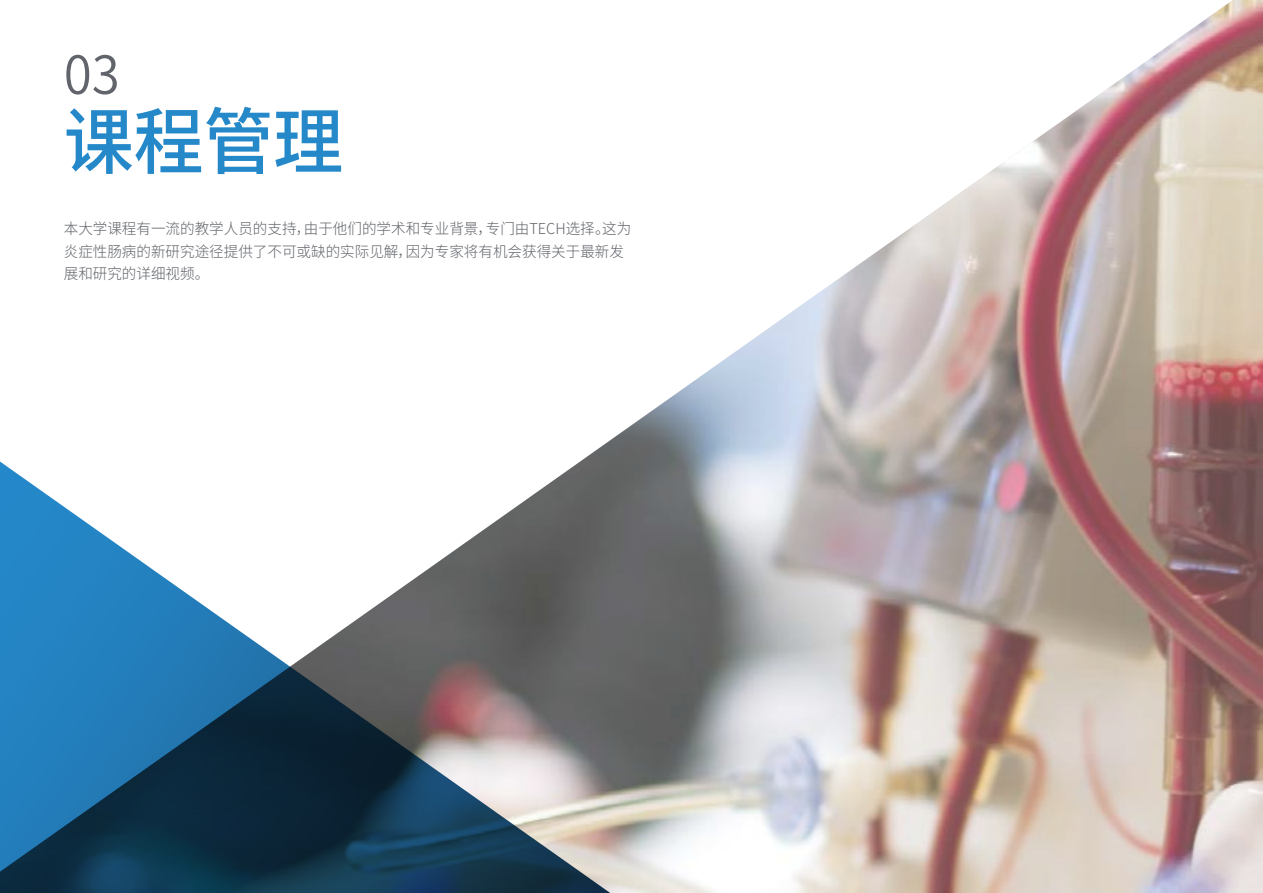
<style>
.page{position:relative;width:1263px;height:893px;background:#fff}
.page>*{position:absolute;margin:0;border:0;box-sizing:border-box;transform-origin:0 0}
.t1{font:500 72px "Source Han Sans CN";color:#2488c9}
.t2{font:52.5px "Source Han Sans CN";color:#61646a}
.t3{font:300 15px/22.5px "Source Han Sans CN";color:#61646a}
</style>
<div class="page">
<img style="left:602px;top:0;width:661px;height:893px">
<svg style="left:0;top:446px;width:640px;height:447px"></svg>
<h2 class="t2" style="left:64px;top:45px;width:57px">03</h2>
<h1 class="t1" style="left:64px;top:101px;width:281px">课程管理</h1>
<p class="t3" style="left:64px;top:218px;width:569px">本大学课程有一流的教学人员的支持，由于他们的学术和专业背景，专门由TECH选择。这为炎症性肠病的新研究途径提供了不可或缺的实际见解，因为专家将有机会获得关于最新发展和研究的详细视频。</p>
</div>
